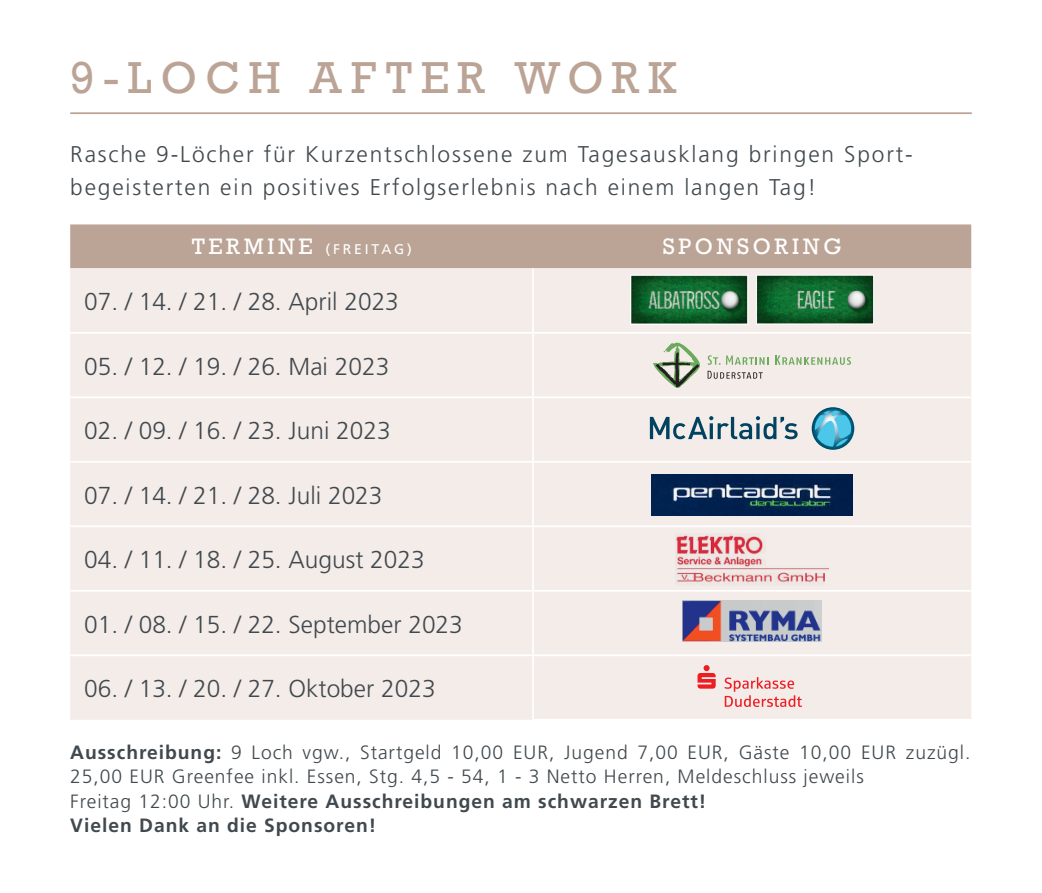
<style>
.page{position:relative;width:1042px;height:893px;background:#fff}
.page>*{position:absolute;margin:0;border:0;box-sizing:border-box;transform-origin:0 0}
.t1{font:42px "Rockwell";letter-spacing:.2em;color:#bba495}
.t2{font:300 24.5px "Frutiger";color:#41494e}
.t3{font:300 22.75px/33.2px "Frutiger";letter-spacing:.08em;color:#41494e}
.t4{font:21px "Rockwell";letter-spacing:.17em;color:#fff}
.t5{font:300 19.25px/24.5px "Frutiger";letter-spacing:.05em;color:#41494e}
.t6{font:14px "Frutiger";letter-spacing:.2em;color:#fff}
.s1{font-family:"Rockwell";font-size:21px}
.s2{font-weight:700}
</style>
<div class="page">
<hr style="left:70px;top:112px;width:902px;height:2px;background:#bba495">
<div style="left:70px;top:224px;width:901px;height:44px;background:#bba495"></div>
<div style="left:70px;top:268px;width:901px;height:452px;background:#f4ece9"></div>
<hr style="left:533px;top:654px;width:438px;height:2px;background:#fff">
<hr style="left:532px;top:719px;width:439px;height:2px;background:#fff">
<hr style="left:532px;top:268px;width:2px;height:64px;background:#fff">
<hr style="left:533px;top:332px;width:438px;height:2px;background:#fff">
<hr style="left:532px;top:334px;width:2px;height:62px;background:#fff">
<hr style="left:70px;top:396px;width:463px;height:2px;background:#fff">
<hr style="left:533px;top:396px;width:438px;height:2px;background:#fff">
<hr style="left:532px;top:398px;width:2px;height:63px;background:#fff">
<hr style="left:70px;top:461px;width:463px;height:2px;background:#fff">
<hr style="left:533px;top:461px;width:438px;height:2px;background:#fff">
<hr style="left:532px;top:463px;width:2px;height:62px;background:#fff">
<hr style="left:70px;top:525px;width:463px;height:2px;background:#fff">
<hr style="left:533px;top:525px;width:438px;height:2px;background:#fff">
<hr style="left:532px;top:527px;width:2px;height:63px;background:#fff">
<hr style="left:70px;top:590px;width:463px;height:2px;background:#fff">
<hr style="left:533px;top:590px;width:438px;height:2px;background:#fff">
<hr style="left:532px;top:592px;width:2px;height:62px;background:#fff">
<hr style="left:532px;top:656px;width:2px;height:63px;background:#fff">
<hr style="left:70px;top:332px;width:463px;height:2px;background:#fff">
<hr style="left:70px;top:654px;width:463px;height:2px;background:#fff">
<img style="left:683px;top:600px;width:138px;height:41px">
<svg style="left:812px;top:407px;width:42px;height:43px;background:#67b2c9"></svg>
<svg style="left:650px;top:416px;width:147px;height:23px;background:#a0b1ba"></svg>
<svg style="left:653px;top:343px;width:47px;height:45px;background:#b3bca9"></svg>
<svg style="left:775px;top:355px;width:76px;height:10px"></svg>
<svg style="left:706px;top:353px;width:62px;height:26px;background:#d5d5ca"></svg>
<div style="left:694px;top:375px;width:8px;height:14px;background:#f4ece9"></div>
<img style="left:651px;top:474px;width:202px;height:41px">
<svg style="left:697px;top:665px;width:18px;height:24px"></svg>
<svg style="left:724px;top:677px;width:78px;height:30px;background:#f2bbba"></svg>
<img style="left:675px;top:534px;width:154px;height:54px">
<img style="left:632px;top:277px;width:114px;height:46px">
<div style="left:630px;top:275px;width:118px;height:50px;border:1px solid #fff"></div>
<img style="left:758px;top:277px;width:114px;height:46px">
<div style="left:756px;top:275px;width:118px;height:50px;border:1px solid #fff"></div>
<h1 class="t1" style="left:70px;top:51px;width:608px">9-LOCH AFTER WORK</h1>
<p class="t3" style="left:70px;top:137px;width:844px">Rasche 9-Löcher für Kurzentschlossene zum Tagesausklang bringen Sport&shy;begeisterten ein positives Erfolgserlebnis nach einem langen Tag!</p>
<p class="t6" style="left:191px;top:241px;width:222px"><span class="s1">TERMINE</span> (FREITAG)</p>
<p class="t4" style="left:663px;top:234px;width:180px">SPONSORING</p>
<p class="t2" style="left:84px;top:288px;width:316px">07. / 14. / 21. / 28. April 2023</p>
<p class="t2" style="left:84px;top:352px;width:307px">05. / 12. / 19. / 26. Mai 2023</p>
<p class="t2" style="left:84px;top:417px;width:308px">02. / 09. / 16. / 23. Juni 2023</p>
<p class="t2" style="left:84px;top:481px;width:300px">07. / 14. / 21. / 28. Juli 2023</p>
<p class="t2" style="left:84px;top:546px;width:342px">04. / 11. / 18. / 25. August 2023</p>
<p class="t2" style="left:84px;top:610px;width:380px">01. / 08. / 15. / 22. September 2023</p>
<p class="t2" style="left:84px;top:675px;width:353px">06. / 13. / 20. / 27. Oktober 2023</p>
<p class="t5" style="left:70px;top:740px;width:902px"><span class="s2">Ausschreibung:</span> 9 Loch vgw., Startgeld 10,00 EUR, Jugend 7,00 EUR, Gäste 10,00 EUR zuzügl.<br>25,00 EUR Greenfee inkl. Essen, Stg. 4,5 - 54, 1 - 3 Netto Herren, Meldeschluss jeweils<br>Freitag 12:00 Uhr. <span class="s2">Weitere Ausschreibungen am schwarzen Brett!<br>Vielen Dank an die Sponsoren!</span></p>
</div>
